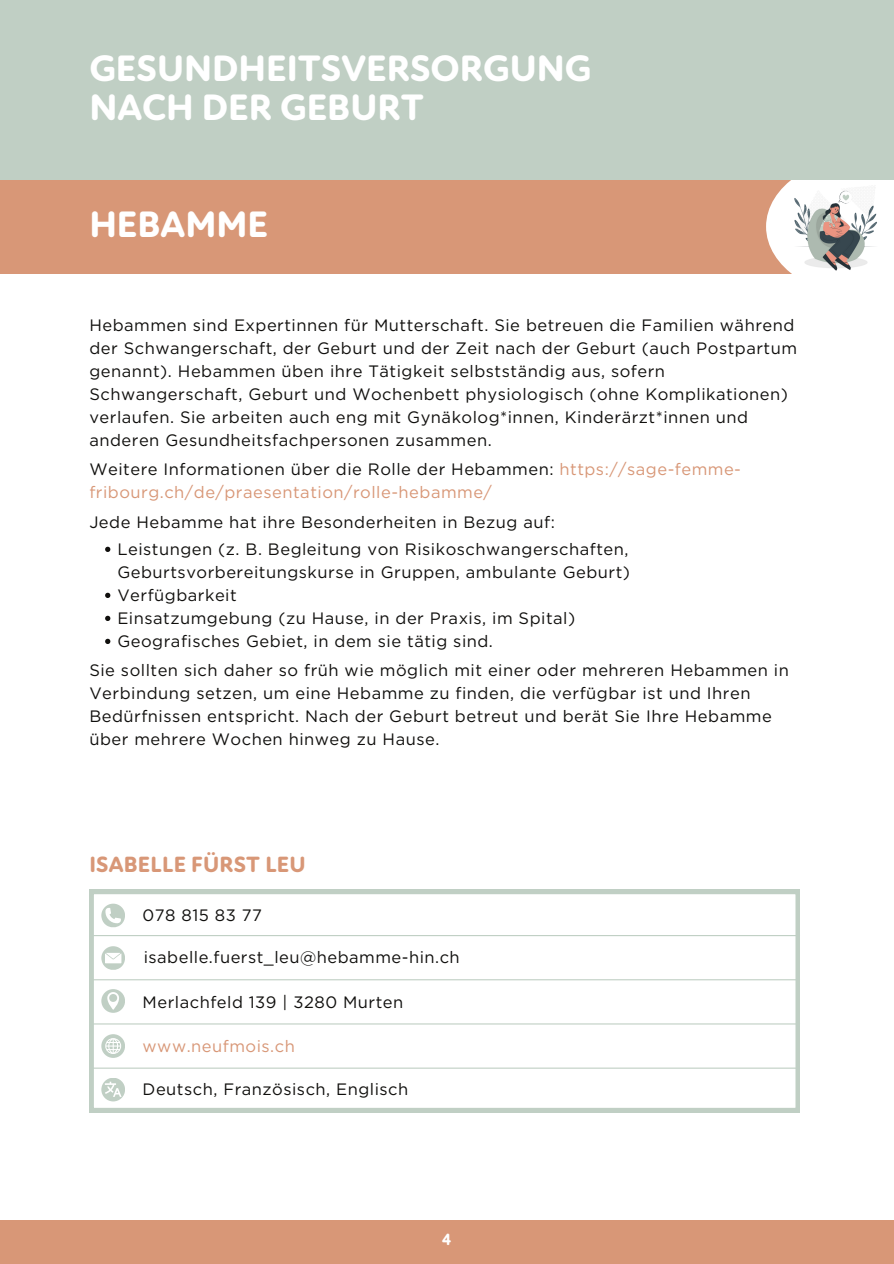
<style>
.page{position:relative;width:894px;height:1264px;background:#fff}
.page>*{position:absolute;margin:0;border:0;box-sizing:border-box;transform-origin:0 0}
.t1{font:800 37.5px/39.3px "Atten Round New";color:#fff}
.t2{font:800 22.5px "Atten Round New";letter-spacing:.01em;color:#d89777}
.t3{font:16.5px/23px "Gotham";letter-spacing:.03em;color:#100f0d}
.t4{font:16.5px/23px "Gotham";letter-spacing:.03em;color:#d89777}
.t5{font:800 16.5px "Atten Round New";color:#fff}
.s1{color:#100f0d}
</style>
<div class="page">
<div style="left:0;top:1219px;width:893px;height:44px;background:#d89777"></div>
<svg style="left:105px;top:546px;width:5px;height:6px"></svg>
<svg style="left:105px;top:592px;width:5px;height:6px"></svg>
<svg style="left:105px;top:615px;width:5px;height:6px"></svg>
<svg style="left:105px;top:638px;width:5px;height:6px"></svg>
<svg style="left:89px;top:889px;width:710px;height:223px"></svg>
<hr style="left:90px;top:935px;width:709px;height:1px;background:#c0cfc4">
<hr style="left:90px;top:979px;width:709px;height:1px;background:#c0cfc4">
<hr style="left:90px;top:1023px;width:709px;height:1px;background:#c0cfc4">
<hr style="left:90px;top:1067px;width:709px;height:1px;background:#c0cfc4">
<svg style="left:101px;top:946px;width:24px;height:23px"></svg>
<svg style="left:101px;top:903px;width:24px;height:24px"></svg>
<div style="left:101px;top:989px;width:24px;height:23px;background:#c0cfc4;border-radius:50%"></div>
<svg style="left:107px;top:992px;width:12px;height:17px"></svg>
<div style="left:101px;top:1077px;width:24px;height:24px;background:#c0cfc4;border-radius:50%"></div>
<svg style="left:105px;top:1081px;width:16px;height:15px"></svg>
<svg style="left:101px;top:1034px;width:24px;height:23px"></svg>
<div style="left:0;top:179px;width:893px;height:95px;background:#d89777"></div>
<svg style="left:765px;top:179px;width:128px;height:95px;fill:#fff"></svg>
<img style="left:784px;top:179px;width:102px;height:95px">
<div style="left:0;top:0;width:893px;height:179px;background:#c0cfc4"></div>
<p class="t1" style="left:89px;top:49px;width:503px">GESUNDHEITSVERSORGUNG<br>NACH DER GEBURT</p>
<p class="t1" style="left:89px;top:206px;width:180px">HEBAMME</p>
<p class="t3" style="left:89px;top:314px;width:709px">Hebammen sind Expertinnen für Mutterschaft. Sie betreuen die Familien während der Schwangerschaft, der Geburt und der Zeit nach der Geburt (auch Postpartum genannt). Hebammen üben ihre Tätigkeit selbstständig aus, sofern Schwangerschaft, Geburt und Wochenbett physiologisch (ohne Komplikationen) verlaufen. Sie arbeiten auch eng mit Gynäkolog*innen, Kinderärzt*innen und anderen Gesundheitsfachpersonen zusammen.</p>
<h1 class="t4" style="left:89px;top:458px;width:653px"><span class="s1">Weitere Informationen über die Rolle der Hebammen:</span> https://sage-femme&shy;fribourg.ch/de/praesentation/rolle-hebamme/</h1>
<p class="t3" style="left:89px;top:510px;width:467px">Jede Hebamme hat ihre Besonderheiten in Bezug auf:</p>
<p class="t3" style="left:117px;top:537px;width:514px">Leistungen (z. B. Begleitung von Risikoschwangerschaften,<br>Geburtsvorbereitungskurse in Gruppen, ambulante Geburt)</p>
<p class="t3" style="left:117px;top:583px;width:121px">Verfügbarkeit</p>
<p class="t3" style="left:117px;top:606px;width:459px">Einsatzumgebung (zu Hause, in der Praxis, im Spital)</p>
<p class="t3" style="left:117px;top:629px;width:377px">Geografisches Gebiet, in dem sie tätig sind.</p>
<p class="t3" style="left:89px;top:658px;width:700px">Sie sollten sich daher so früh wie möglich mit einer oder mehreren Hebammen in Verbindung setzen, um eine Hebamme zu finden, die verfügbar ist und Ihren Bedürfnissen entspricht. Nach der Geburt betreut und berät Sie Ihre Hebamme über mehrere Wochen hinweg zu Hause.</p>
<p class="t2" style="left:89px;top:851px;width:218px">ISABELLE FÜRST LEU</p>
<p class="t3" style="left:143px;top:903px;width:121px">078 815 83 77</p>
<p class="t3" style="left:144px;top:945px;width:317px">isabelle.fuerst_leu@hebamme-hin.ch</p>
<h2 class="t3" style="left:143px;top:990px;width:262px">Merlachfeld 139 | 3280 Murten</h2>
<p class="t4" style="left:143px;top:1034px;width:154px">www.neufmois.ch</p>
<p class="t3" style="left:143px;top:1077px;width:267px">Deutsch, Französisch, Englisch</p>
<h1 class="t5" style="left:442px;top:1229px;width:11px">4</h1>
</div>
